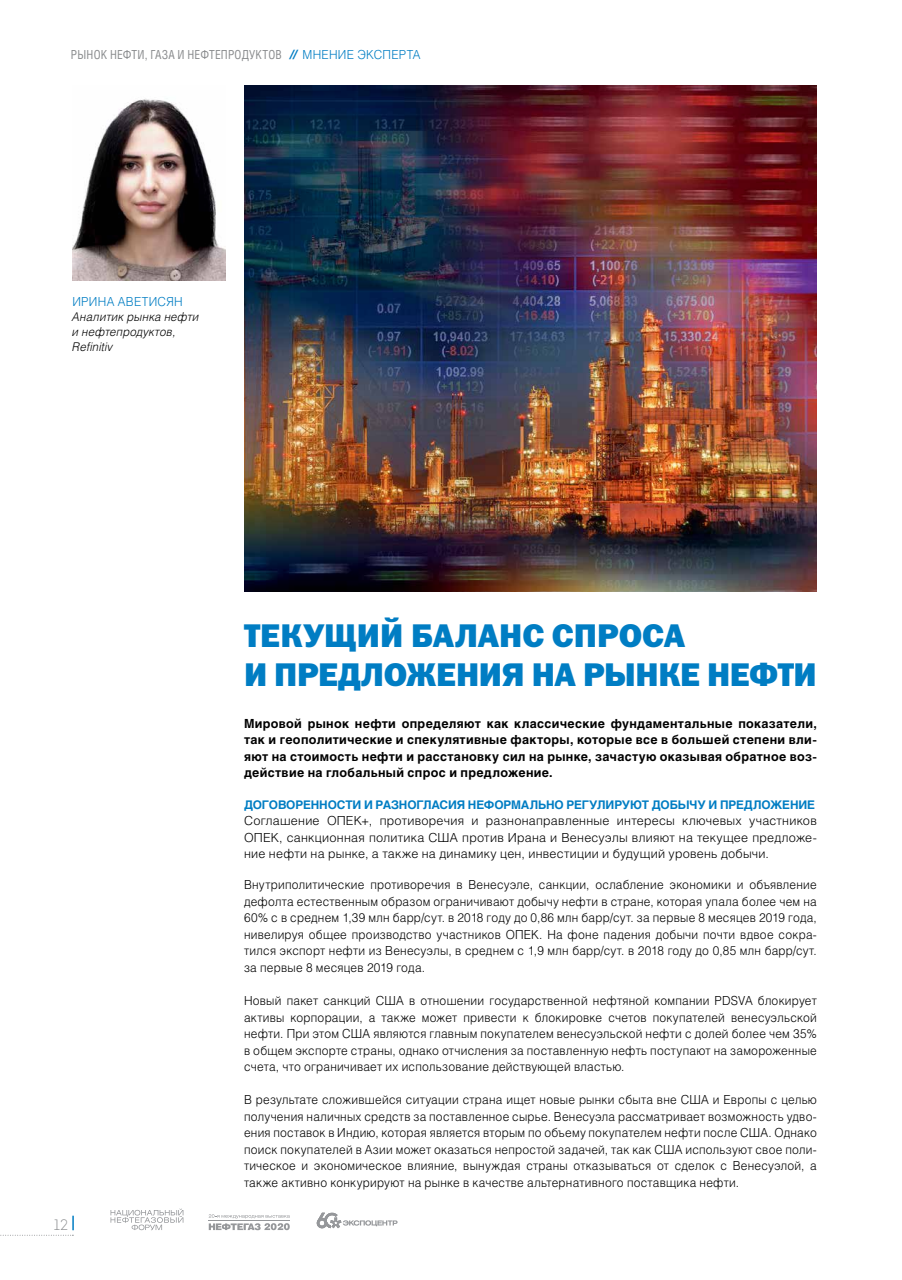
<style>
.page{position:relative;width:902px;height:1280px;background:#fff}
.page>*{position:absolute;margin:0;border:0;box-sizing:border-box;transform-origin:0 0}
.t1{font:33px/39px "Franklin Gothic Heavy C";letter-spacing:-.01em;color:#007dc3}
.t2{font:300 15px "Intro";color:#888a8c}
.t3{font:300 12.45px/16.5px "Helios";letter-spacing:.02em;color:#000;text-align:justify;scale:.95 1}
.t4{font:700 12.45px/16.5px "Helios C";letter-spacing:.025em;color:#000;text-align:justify}
.t5{font:300 12.45px/16.5px "Helios";letter-spacing:.02em;color:#000;text-align:justify}
.t6{font:12.45px "Helios Cond";letter-spacing:.015em;color:#888a8c;scale:.95 1}
.t7{font:300 12.45px "Helios";letter-spacing:.025em;color:#007dc3;scale:.95 1}
.t8{font:italic 12px/15px "Helios Light C";letter-spacing:.015em;color:#000;scale:.95 1}
.t9{font:700 11.85px "Helios C";letter-spacing:-.01em;color:#007dc3}
.s1{font-family:"Helios C";font-weight:700;font-style:italic;color:#007dc3}
.s2{font-family:"Helios";font-weight:300;color:#007dc3}
</style>
<div class="page">
<svg style="left:0;top:1216px;width:74px;height:20px"></svg>
<svg style="left:110px;top:1208px;width:73px;height:22px"></svg>
<svg style="left:317px;top:1213px;width:80px;height:15px"></svg>
<svg style="left:209px;top:1214px;width:81px;height:16px"></svg>
<img style="left:244px;top:85px;width:572px;height:506px">
<img style="left:72px;top:98px;width:153px;height:182px">
<p class="t6" style="left:71px;top:47px;width:369px">РЫНОК НЕФТИ, ГАЗА И НЕФТЕПРОДУКТОВ <span class="s1">//</span> <span class="s2">МНЕНИЕ ЭКСПЕРТА</span></p>
<p class="t7" style="left:72px;top:294px;width:118px">ИРИНА АВЕТИСЯН</p>
<p class="t8" style="left:72px;top:309px;width:135px">Аналитик рынка нефти и нефтепродуктов,<br>Refinitiv</p>
<p class="t2" style="left:54px;top:1216px;width:16px">12</p>
<h1 class="t1" style="left:244px;top:615px;width:574px">ТЕКУЩИЙ БАЛАНС СПРОСА<br>И ПРЕДЛОЖЕНИЯ НА РЫНКЕ НЕФТИ</h1>
<p class="t4" style="left:244px;top:715px;width:574px">Мировой рынок нефти определяют как классические фундаментальные показатели, так и геополитические и спекулятивные факторы, которые все в большей степени вли&shy;яют на стоимость нефти и расстановку сил на рынке, зачастую оказывая обратное воз&shy;действие на глобальный спрос и предложение.</p>
<p class="t9" style="left:244px;top:797px;width:572px">ДОГОВОРЕННОСТИ И РАЗНОГЛАСИЯ НЕФОРМАЛЬНО РЕГУЛИРУЮТ ДОБЫЧУ И ПРЕДЛОЖЕНИЕ</p>
<p class="t5" style="left:244px;top:812px;width:574px">Соглашение ОПЕК+, противоречия и разнонаправленные интересы ключевых участников ОПЕК, санкционная политика США против Ирана и Венесуэлы влияют на текущее предложе&shy;ние нефти на рынке, а также на динамику цен, инвестиции и будущий уровень добычи.</p>
<p class="t3" style="left:244px;top:877px;width:604px">Внутриполитические противоречия в Венесуэле, санкции, ослабление экономики и объявление дефолта естественным образом ограничивают добычу нефти в стране, которая упала более чем на 60% с в среднем 1,39 млн барр/сут. в 2018 году до 0,86 млн барр/сут. за первые 8 месяцев 2019 года, нивелируя общее производство участников ОПЕК. На фоне падения добычи почти вдвое сокра&shy;тился экспорт нефти из Венесуэлы, в среднем с 1,9 млн барр/сут. в 2018 году до 0,85 млн барр/сут. за первые 8 месяцев 2019 года.</p>
<p class="t3" style="left:244px;top:992px;width:604px">Новый пакет санкций США в отношении государственной нефтяной компании PDSVA блокирует активы корпорации, а также может привести к блокировке счетов покупателей венесуэльской нефти. При этом США являются главным покупателем венесуэльской нефти с долей более чем 35% в общем экспорте страны, однако отчисления за поставленную нефть поступают на замороженные счета, что ограничивает их использование действующей властью.</p>
<p class="t3" style="left:244px;top:1091px;width:604px">В результате сложившейся ситуации страна ищет новые рынки сбыта вне США и Европы с целью получения наличных средств за поставленное сырье. Венесуэла рассматривает возможность удво&shy;ения поставок в Индию, которая является вторым по объему покупателем нефти после США. Однако поиск покупателей в Азии может оказаться непростой задачей, так как США используют свое поли&shy;тическое и экономическое влияние, вынуждая страны отказываться от сделок с Венесуэлой, а также активно конкурируют на рынке в качестве альтернативного поставщика нефти.</p>
</div>
